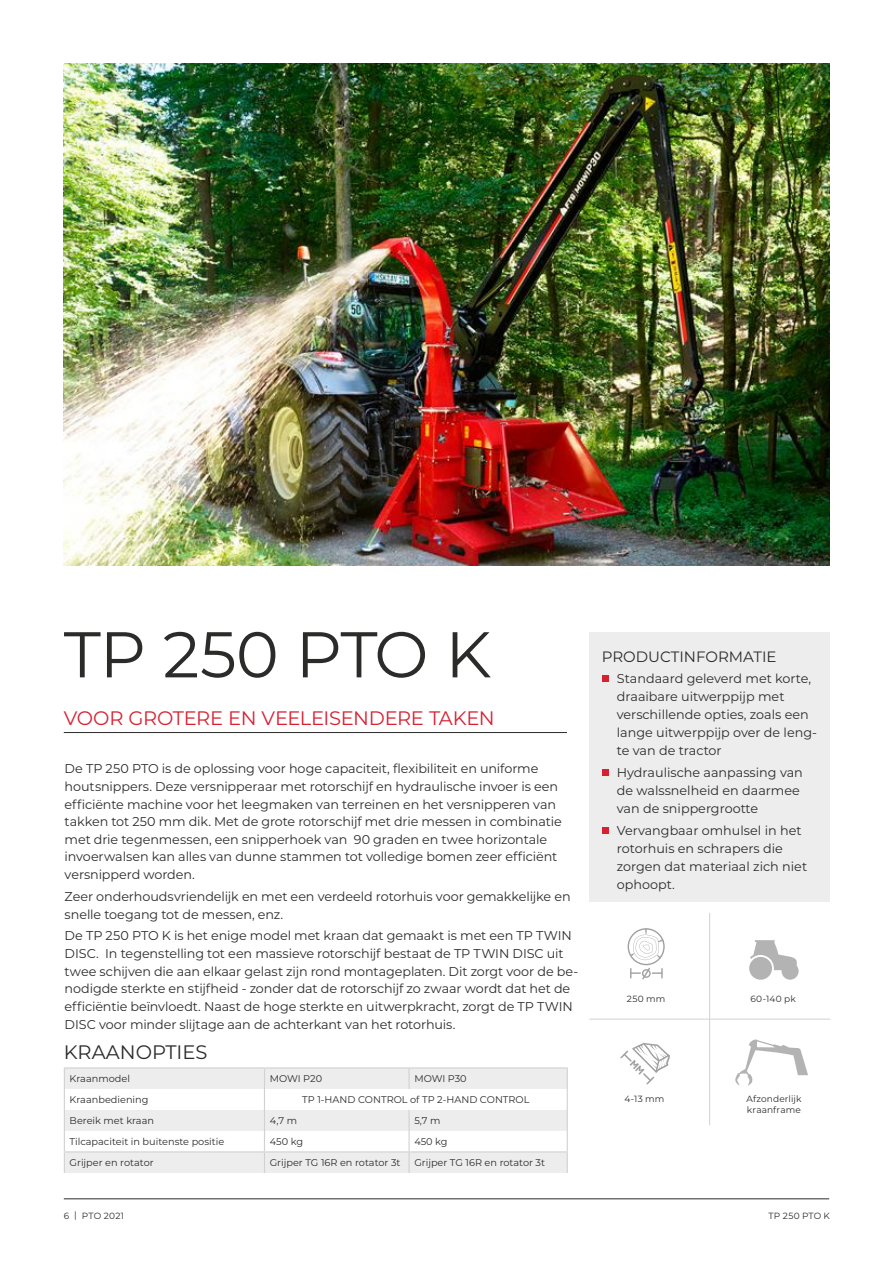
<style>
.page{position:relative;width:893px;height:1263px;background:#fff}
.page>*{position:absolute;margin:0;border:0;box-sizing:border-box;transform-origin:0 0}
.t1{font:64.5px "Montserrat";letter-spacing:-.02em;color:#2b2b2a}
.t2{font:19.5px "Montserrat";letter-spacing:-.015em;color:#d72132}
.t3{font:19.5px "Montserrat";color:#2b2b2a}
.t4{font:15px "Montserrat";color:#2b2b2a}
.t5{font:12.75px/17.5px "Montserrat";letter-spacing:-.005em;color:#2b2b2a}
.t6{font:9.75px "Montserrat";color:#2b2b2a}
.t7{font:9px/10.5px "Montserrat";letter-spacing:.02em;color:#2b2b2a}
</style>
<div class="page">
<img style="left:64px;top:64px;width:765px;height:502px">
<hr style="left:64px;top:1198px;width:765px;height:1px;background:#2b2b2a">
<hr style="left:64px;top:732px;width:503px;height:1px;background:#2b2b2a">
<div style="left:589px;top:632px;width:241px;height:270px;background:#ededed"></div>
<svg style="left:602px;top:675px;width:6px;height:6px"></svg>
<svg style="left:602px;top:769px;width:6px;height:6px"></svg>
<div style="left:602px;top:827px;width:6px;height:7px;background:#d72132"></div>
<svg style="left:620px;top:1043px;width:50px;height:41px"></svg>
<svg style="left:628px;top:928px;width:37px;height:51px"></svg>
<svg style="left:750px;top:940px;width:49px;height:40px"></svg>
<hr style="left:589px;top:1019px;width:241px;height:1px;background:#d1d1d1">
<hr style="left:709px;top:913px;width:1px;height:212px;background:#d1d1d1">
<svg style="left:735px;top:1039px;width:73px;height:47px"></svg>
<hr style="left:64px;top:1067px;width:200px;height:1px;background:#d1d1d1">
<hr style="left:264px;top:1067px;width:145px;height:1px;background:#d1d1d1">
<hr style="left:409px;top:1067px;width:159px;height:1px;background:#d1d1d1">
<svg style="left:64px;top:1068px;width:504px;height:105px"></svg>
<h1 class="t1" style="left:64px;top:610px;width:429px">TP 250 PTO K</h1>
<h2 class="t2" style="left:64px;top:704px;width:432px">VOOR GROTERE EN VEELEISENDERE TAKEN</h2>
<p class="t5" style="left:65px;top:759px;width:499px">De TP 250 PTO is de oplossing voor hoge capaciteit, flexibiliteit en uniforme houtsnippers. Deze versnipperaar met rotorschijf en hydraulische invoer is een efficiënte machine voor het leegmaken van terreinen en het versnipperen van takken tot 250 mm dik. Met de grote rotorschijf met drie messen in combinatie met drie tegenmessen, een snipperhoek van 90 graden en twee horizontale invoerwalsen kan alles van dunne stammen tot volledige bomen zeer efficiënt versnipperd worden.</p>
<p class="t5" style="left:65px;top:887px;width:507px">Zeer onderhoudsvriendelijk en met een verdeeld rotorhuis voor gemakkelijke en snelle toegang tot de messen, enz.</p>
<p class="t5" style="left:65px;top:927px;width:515px">De TP 250 PTO K is het enige model met kraan dat gemaakt is met een TP TWIN DISC. In tegenstelling tot een massieve rotorschijf bestaat de TP TWIN DISC uit twee schijven die aan elkaar gelast zijn rond montageplaten. Dit zorgt voor de be&shy;nodigde sterkte en stijfheid - zonder dat de rotorschijf zo zwaar wordt dat het de efficiëntie beïnvloedt. Naast de hoge sterkte en uitwerpkracht, zorgt de TP TWIN DISC voor minder slijtage aan de achterkant van het rotorhuis.</p>
<h2 class="t3" style="left:64px;top:1038px;width:145px">KRAANOPTIES</h2>
<p class="t6" style="left:70px;top:1072px;width:62px">Kraanmodel</p>
<p class="t6" style="left:270px;top:1072px;width:54px">MOWI P20</p>
<p class="t6" style="left:414px;top:1072px;width:54px">MOWI P30</p>
<p class="t6" style="left:70px;top:1093px;width:80px">Kraanbediening</p>
<p class="t6" style="left:302px;top:1093px;width:229px">TP 1-HAND CONTROL of TP 2-HAND CONTROL</p>
<p class="t6" style="left:70px;top:1114px;width:86px">Bereik met kraan</p>
<p class="t6" style="left:270px;top:1114px;width:29px">4,7 m</p>
<p class="t6" style="left:414px;top:1114px;width:28px">5,7 m</p>
<p class="t6" style="left:70px;top:1135px;width:156px">Tilcapaciteit in buitenste positie</p>
<p class="t6" style="left:270px;top:1135px;width:35px">450 kg</p>
<p class="t6" style="left:414px;top:1135px;width:35px">450 kg</p>
<p class="t6" style="left:70px;top:1156px;width:86px">Grijper en rotator</p>
<p class="t6" style="left:270px;top:1156px;width:132px">Grijper TG 16R en rotator 3t</p>
<p class="t6" style="left:414px;top:1156px;width:132px">Grijper TG 16R en rotator 3t</p>
<p class="t4" style="left:602px;top:646px;width:176px">PRODUCTINFORMATIE</p>
<p class="t5" style="left:617px;top:669px;width:202px;line-height:18px">Standaard geleverd met korte, draaibare uitwerppijp met verschillende opties, zoals een lange uitwerppijp over de leng&shy;te van de tractor</p>
<p class="t5" style="left:617px;top:763px;width:188px;line-height:18px">Hydraulische aanpassing van de walssnelheid en daarmee van de snippergrootte</p>
<p class="t5" style="left:617px;top:821px;width:192px;line-height:18px">Vervangbaar omhulsel in het rotorhuis en schrapers die zorgen dat materiaal zich niet ophoopt.</p>
<p class="t7" style="left:627px;top:993px;width:40px">250 mm</p>
<p class="t7" style="left:624px;top:1094px;width:41px">4-13 mm</p>
<p class="t7" style="left:750px;top:993px;width:47px">60-140 pk</p>
<p class="t7" style="left:746px;top:1094px;width:57px">Afzonderlijk kraanframe</p>
<p class="t7" style="left:64px;top:1210px;width:62px">6 | PTO 2021</p>
<p class="t7" style="left:769px;top:1210px;width:63px">TP 250 PTO K</p>
</div>
